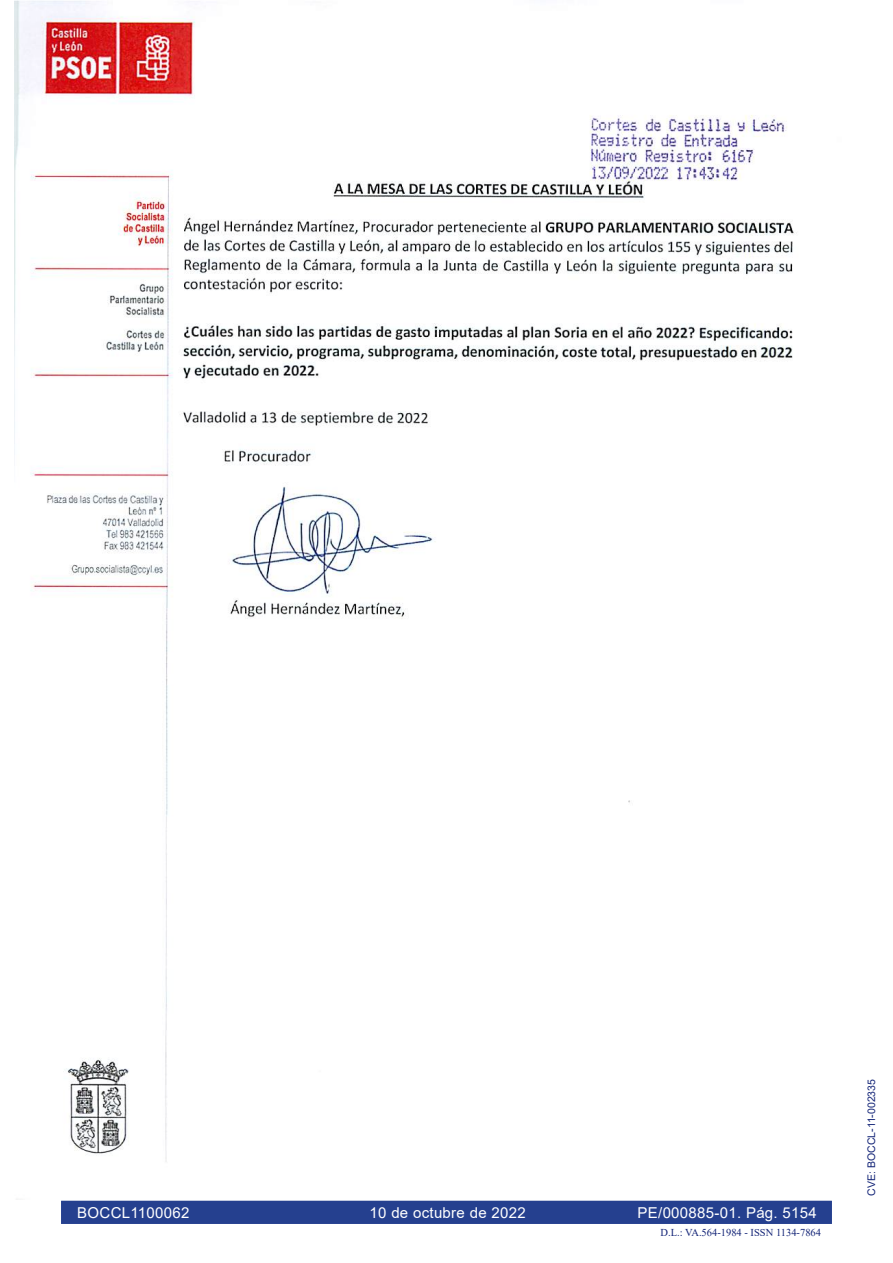
<style>
.page{position:relative;width:893px;height:1263px;background:#fff}
.page>*{position:absolute;margin:0;border:0;box-sizing:border-box;transform-origin:0 0}
.E_CVE{font:15px "Arial";letter-spacing:.02em;color:#fff}
.t1{font:10.5px "Times New Roman";color:#132477}
.t2{font:10.5px "Arial";color:#132477}
</style>
<div class="page">
<div style="left:60px;top:1200px;width:773px;height:25px;background:#25408f"></div>
<div style="left:60px;top:1199px;width:773px;height:26px;border:2px solid #fff"></div>
<img style="left:15px;top:0;width:818px;height:1200px">
<p class="E_CVE" style="left:77px;top:1202px;width:114px">BOCCL1100062</p>
<p class="E_CVE" style="left:370px;top:1202px;width:158px">10 de octubre de 2022</p>
<p class="E_CVE" style="left:638px;top:1202px;width:181px">PE/000885-01. Pág. 5154</p>
<p class="t1" style="left:661px;top:1225px;width:162px">D.L.: VA.564-1984 - ISSN 1134-7864</p>
<p class="t2" style="left:864px;top:1195px;width:118px;rotate:-90deg">CVE: BOCCL-11-002335</p>
</div>
